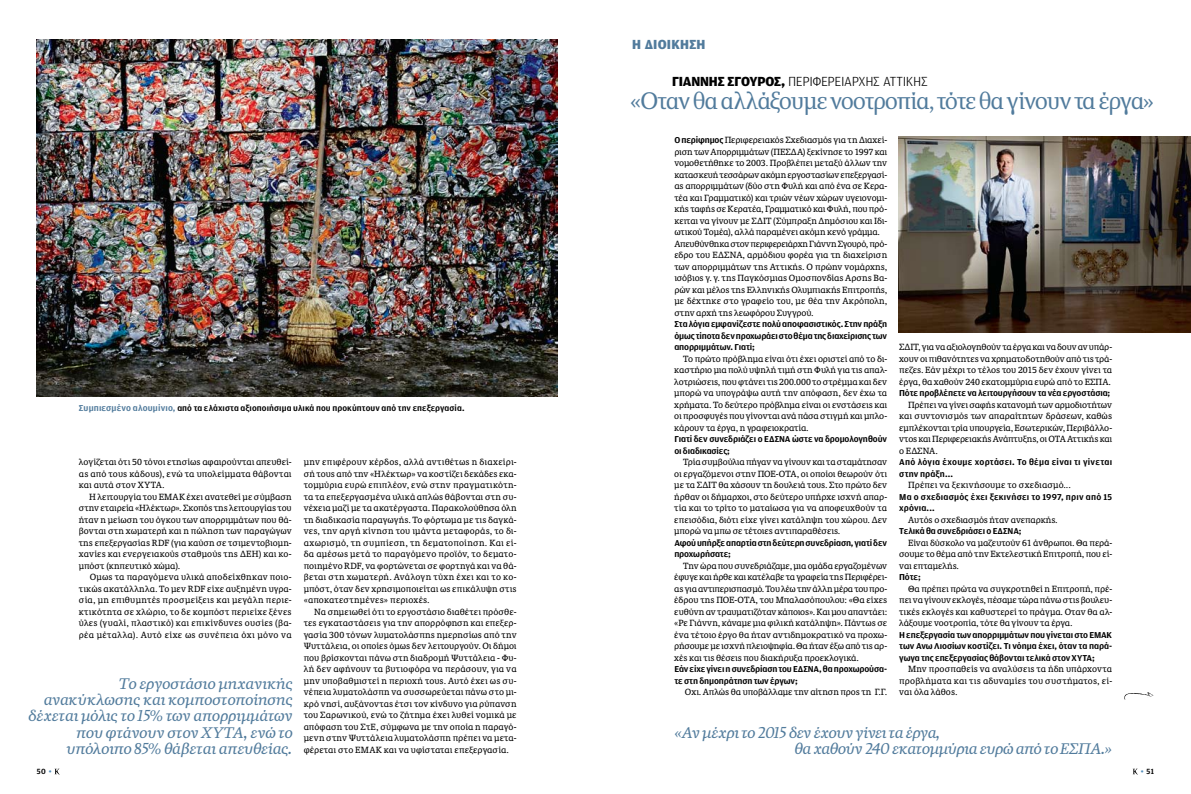
<style>
.page{position:relative;width:1191px;height:794px;background:#fff}
.page>*{position:absolute;margin:0;border:0;box-sizing:border-box;transform-origin:0 0}
.t1{font:24px "KA Sabbato SB";letter-spacing:-.045em;color:#517b9c}
.t2{font:italic 15.4px/16.4px "KAS Quiosco";letter-spacing:-.015em;color:#517b9c;scale:1.04 1}
.t3{font:300 14px "KAS Amplitude 01";letter-spacing:-.025em;color:#000}
.t4{font:14px "KAS Amplitude 08 NW Heavy";color:#517b9c}
.t5{font:9.1px/11.5px "KAS Amplitude 07 NW Bold";letter-spacing:-.01em;color:#000;scale:1.04 1}
.t6{font:9.1px/11.5px "KAS Amplitude 07 NW Bold";letter-spacing:.025em;color:#000;scale:1.04 1}
.t7{font:9.1px/11.5px "KAS Amplitude 07 NW Bold";letter-spacing:.02em;color:#000;scale:1.04 1}
.t8{font:8.8px "KAS Amplitude 07 NW Bold";letter-spacing:.01em;color:#000;scale:1.04 1}
.t9{font:8.6px/11.5px "KA News Light 703";letter-spacing:-.005em;color:#000;text-align:justify}
.t10{font:8px "KAS Amplitude 07 NW Bold";color:#000}
.s1{font-size:9.1px;color:#517b9c}
.s2{font-family:"KAS Amplitude 08 NW Heavy";font-weight:400}
.s3{font-family:"KAS Amplitude 07 NW Bold";font-size:9.1px}
.s4{color:#528dbb}
</style>
<div class="page">
<svg style="left:55px;top:768px;width:5px;height:6px"></svg>
<svg style="left:1132px;top:768px;width:5px;height:6px"></svg>
<img style="left:37px;top:40px;width:520px;height:357px">
<img style="left:898px;top:136px;width:293px;height:196px">
<svg style="left:1124px;top:692px;width:29px;height:8px"></svg>
<p class="t8" style="left:79px;top:403px;width:372px"><span class="s1">Συμπιεσμένο αλουμίνιο,</span> από τα ελάχιστα αξιοποιήσιμα υλικά που προκύπτουν από την επεξεργασία.</p>
<p class="t9" style="left:79px;top:456px;width:214px">λογίζεται ότι 50 τόνοι ετησίως αφαιρούνται απευθεί&shy;ας από τους κάδους), ενώ τα υπολείμματα θάβονται και αυτά στον ΧΥΤΑ.</p>
<p class="t9" style="left:79px;top:491px;width:214px;text-indent:10px">Η λειτουργία του ΕΜΑΚ έχει ανατεθεί με σύμβαση στην εταιρεία «Ηλέκτωρ». Σκοπός της λειτουργίας του ήταν η μείωση του όγκου των απορριμμάτων που θά&shy;βονται στη χωματερή και η πώληση των παραγώγων της επεξεργασίας RDF (για καύση σε τσιμεντοβιομη&shy;χανίες και ενεργειακούς σταθμούς της ΔΕΗ) και κο&shy;μπόστ (κηπευτικό χώμα).</p>
<p class="t9" style="left:79px;top:571px;width:214px;text-indent:11px">Ομως τα παραγόμενα υλικά αποδείχθηκαν ποιο&shy;τικώς ακατάλληλα. Το μεν RDF είχε αυξημένη υγρα&shy;σία, μη επιθυμητές προσμείξεις και μεγάλη περιε&shy;κτικότητα σε χλώριο, το δε κομπόστ περιείχε ξένες ύλες (γυαλί, πλαστικό) και επικίνδυνες ουσίες (βα&shy;ρέα μέταλλα). Αυτό είχε ως συνέπεια όχι μόνο να</p>
<h2 class="t2" style="left:28px;top:675px;width:256px;text-align:right">Το εργοστάσιο μηχανικής ανακύκλωσης και κομποστοποίησης δέχεται μόλις το 15% των απορριμμάτων που φτάνουν στον ΧΥΤΑ, ενώ το υπόλοιπο 85% θάβεται απευθείας.</h2>
<p class="t9" style="left:304px;top:456px;width:214px">μην επιφέρουν κέρδος, αλλά αντιθέτως η διαχείρι&shy;σή τους από την «Ηλέκτωρ» να κοστίζει δεκάδες εκα&shy;τομμύρια ευρώ επιπλέον, ενώ στην πραγματικότη&shy;τα τα επεξεργασμένα υλικά απλώς θάβονται στη συ&shy;νέχεια μαζί με τα ακατέργαστα. Παρακολούθησα όλη τη διαδικασία παραγωγής. Το φόρτωμα με τις δαγκά&shy;νες, την αργή κίνηση του ιμάντα μεταφοράς, το δι&shy;αχωρισμό, τη συμπίεση, τη δεματοποίηση. Και εί&shy;δα αμέσως μετά το παραγόμενο προϊόν, το δεματο&shy;ποιημένο RDF, να φορτώνεται σε φορτηγά και να θά&shy;βεται στη χωματερή. Ανάλογη τύχη έχει και το κο&shy;μπόστ, όταν δεν χρησιμοποιείται ως επικάλυψη στις «αποκατεστημένες» περιοχές.</p>
<p class="t9" style="left:304px;top:606px;width:214px;text-indent:10px">Να σημειωθεί ότι το εργοστάσιο διαθέτει πρόσθε&shy;τες εγκαταστάσεις για την απορρόφηση και επεξερ&shy;γασία 300 τόνων λυματολάσπης ημερησίως από την Ψυττάλεια, οι οποίες όμως δεν λειτουργούν. Οι δήμοι που βρίσκονται πάνω στη διαδρομή Ψυττάλεια - Φυ&shy;λή δεν αφήνουν τα βυτιοφόρα να περάσουν, για να μην υποβαθμιστεί η περιοχή τους. Αυτό έχει ως συ&shy;νέπεια λυματολάσπη να συσσωρεύεται πάνω στο μι&shy;κρό νησί, αυξάνοντας έτσι τον κίνδυνο για ρύπανση του Σαρωνικού, ενώ το ζήτημα έχει λυθεί νομικά με απόφαση του ΣτΕ, σύμφωνα με την οποία η παραγό&shy;μενη στην Ψυττάλεια λυματολάσπη πρέπει να μετα&shy;φέρεται στο ΕΜΑΚ και να υφίσταται επεξεργασία.</p>
<h3 class="t4" style="left:632px;top:37px;width:22px">Η διοίκηση</h3>
<h3 class="t3" style="left:672px;top:73px;width:257px"><span class="s2">ΓΙΑΝΝΗΣ ΣΓΟΥΡΟΣ,</span> ΠΕΡΙΦΕΡΕΙΑΡΧΗΣ ΑΤΤΙΚΗΣ</h3>
<h1 class="t1" style="left:630px;top:87px;width:525px">«Οταν θα αλλάξουμε νοοτροπία, τότε θα γίνουν τα έργα»</h1>
<p class="t9" style="left:674px;top:134px;width:214px;text-align:left"><span class="s3">Ο περίφημος</span> Περιφερειακός Σχεδιασμός για τη Διαχεί&shy;ριση των Απορριμμάτων (ΠΕΣΔΑ) ξεκίνησε το 1997 και νομοθετήθηκε το 2003. Προβλέπει μεταξύ άλλων την κατασκευή τεσσάρων ακόμη εργοστασίων επεξεργασί&shy;ας απορριμμάτων (δύο στη Φυλή και από ένα σε Κερα&shy;τέα και Γραμματικό) και τριών νέων χώρων υγειονομι&shy;κής ταφής σε Κερατέα, Γραμματικό και Φυλή, που πρό&shy;κειται να γίνουν με ΣΔΙΤ (Σύμπραξη Δημόσιου και Ιδι&shy;ωτικού Τομέα), αλλά παραμένει ακόμη κενό γράμμα.<br>Απευθύνθηκα στον περιφερειάρχη Γιάννη Σγουρό, πρό&shy;εδρο του ΕΔΣΝΑ, αρμόδιου φορέα για τη διαχείριση των απορριμμάτων της Αττικής. Ο πρώην νομάρχης, ισόβιος γ. γ. της Παγκόσμιας Ομοσπονδίας Αρσης Βα&shy;ρών και μέλος της Ελληνικής Ολυμπιακής Επιτροπής, με δέχτηκε στο γραφείο του, με θέα την Ακρόπολη, στην αρχή της λεωφόρου Συγγρού.</p>
<p class="t5" style="left:674px;top:319px;width:206px;text-align:justify">Στα λόγια εμφανίζεστε πολύ αποφασιστικός. Στην πράξη όμως τίποτα δεν προχωράει στο θέμα της διαχείρισης των απορριμμάτων. Γιατί;</p>
<p class="t9" style="left:674px;top:353px;width:214px;text-indent:9px">Το πρώτο πρόβλημα είναι ότι έχει οριστεί από το δι&shy;καστήριο μια πολύ υψηλή τιμή στη Φυλή για τις απαλ&shy;λοτριώσεις, που φτάνει τις 200.000 το στρέμμα και δεν μπορώ να υπογράψω αυτή την απόφαση, δεν έχω τα χρήματα. Το δεύτερο πρόβλημα είναι οι ενστάσεις και οι προσφυγές που γίνονται ανά πάσα στιγμή και μπλο&shy;κάρουν τα έργα, η γραφειοκρατία.</p>
<p class="t5" style="left:674px;top:434px;width:206px">Γιατί δεν συνεδριάζει ο ΕΔΣΝΑ ώστε να δρομολογηθούν οι διαδικασίες;</p>
<p class="t9" style="left:674px;top:456px;width:214px;text-indent:9px">Τρία συμβούλια πήγαν να γίνουν και τα σταμάτησαν οι εργαζόμενοι στην ΠΟΕ-ΟΤΑ, οι οποίοι θεωρούν ότι με τα ΣΔΙΤ θα χάσουν τη δουλειά τους. Στο πρώτο δεν ήρθαν οι δήμαρχοι, στο δεύτερο υπήρχε ισχνή απαρ&shy;τία και το τρίτο το ματαίωσα για να αποφευχθούν τα επεισόδια, διότι είχε γίνει κατάληψη του χώρου. Δεν μπορώ να μπω σε τέτοιες αντιπαραθέσεις.</p>
<p class="t5" style="left:674px;top:537px;width:206px">Αφού υπήρξε απαρτία στη δεύτερη συνεδρίαση, γιατί δεν προχωρήσατε;</p>
<p class="t9" style="left:674px;top:560px;width:214px;text-indent:9px">Την ώρα που συνεδριάζαμε, μια ομάδα εργαζομένων έφυγε και ήρθε και κατέλαβε τα γραφεία της Περιφέρει&shy;ας για αντιπερισπασμό. Του λέω την άλλη μέρα του προ&shy;έδρου της ΠΟΕ-ΟΤΑ, του Μπαλασόπουλου: «Θα είχες ευθύνη αν τραυματιζόταν κάποιος». Και μου απαντάει: «Ρε Γιάννη, κάναμε μια φιλική κατάληψη». Πάντως σε ένα τέτοιο έργο θα ήταν αντιδημοκρατικό να προχω&shy;ρήσουμε με ισχνή πλειοψηφία. Θα ήταν έξω από τις αρ&shy;χές και τις θέσεις που διακήρυξα προεκλογικά.</p>
<p class="t5" style="left:674px;top:664px;width:206px">Εάν είχε γίνει η συνεδρίαση του ΕΔΣΝΑ, θα προχωρούσα&shy;τε στη δημοπράτηση των έργων;</p>
<p class="t9" style="left:685px;top:686px;width:204px">Οχι. Απλώς θα υποβάλλαμε την αίτηση προς τη Γ.Γ.</p>
<p class="t9" style="left:899px;top:341px;width:214px">ΣΔΙΤ, για να αξιολογηθούν τα έργα και να δουν αν υπάρ&shy;χουν οι πιθανότητες να χρηματοδοτηθούν από τις τρά&shy;πεζες. Εάν μέχρι το τέλος του 2015 δεν έχουν γίνει τα έργα, θα χαθούν 240 εκατομμύρια ευρώ από το ΕΣΠΑ.</p>
<p class="t5" style="left:899px;top:388px;width:204px">Πότε προβλέπετε να λειτουργήσουν τα νέα εργοστάσια;</p>
<p class="t9" style="left:899px;top:399px;width:214px;text-indent:9px">Πρέπει να γίνει σαφής κατανομή των αρμοδιοτήτων και συντονισμός των απαραίτητων δράσεων, καθώς εμπλέκονται τρία υπουργεία, Εσωτερικών, Περιβάλλο&shy;ντος και Περιφερειακής Ανάπτυξης, οι ΟΤΑ Αττικής και ο ΕΔΣΝΑ.</p>
<p class="t6" style="left:899px;top:457px;width:206px">Από λόγια έχουμε χορτάσει. Το θέμα είναι τι γίνεται στην πράξη...</p>
<p class="t9" style="left:908px;top:479px;width:164px">Πρέπει να ξεκινήσουμε το σχεδιασμό...</p>
<p class="t7" style="left:899px;top:491px;width:206px">Μα ο σχεδιασμός έχει ξεκινήσει το 1997, πριν από 15 χρόνια...</p>
<p class="t9" style="left:908px;top:514px;width:151px">Αυτός ο σχεδιασμός ήταν ανεπαρκής.</p>
<p class="t5" style="left:899px;top:526px;width:119px">Τελικά θα συνεδριάσει ο ΕΔΣΝΑ;</p>
<p class="t9" style="left:899px;top:537px;width:214px;text-indent:9px">Είναι δύσκολο να μαζευτούν 61 άνθρωποι. Θα περά&shy;σουμε το θέμα από την Εκτελεστική Επιτροπή, που εί&shy;ναι επταμελής.</p>
<p class="t5" style="left:899px;top:572px;width:22px">Πότε;</p>
<p class="t9" style="left:899px;top:583px;width:214px;text-indent:9px">Θα πρέπει πρώτα να συγκροτηθεί η Επιτροπή, πρέ&shy;πει να γίνουν εκλογές, πέσαμε τώρα πάνω στις βουλευ&shy;τικές εκλογές και καθυστερεί το πράγμα. Οταν θα αλ&shy;λάξουμε νοοτροπία, τότε θα γίνουν τα έργα.</p>
<p class="t5" style="left:899px;top:629px;width:206px;text-align:justify">Η επεξεργασία των απορριμμάτων που γίνεται στο ΕΜΑΚ των Ανω Λιοσίων κοστίζει. Τι νόημα έχει, όταν τα παρά&shy;γωγα της επεξεργασίας θάβονται τελικά στον ΧΥΤΑ;</p>
<p class="t9" style="left:899px;top:663px;width:214px;text-indent:9px">Μην προσπαθείς να αναλύσεις τα ήδη υπάρχοντα προβλήματα και τις αδυναμίες του συστήματος, εί&shy;ναι όλα λάθος.</p>
<h2 class="t2" style="left:794px;top:724px;width:307px;text-indent:-119px">«Αν μέχρι το 2015 δεν έχουν γίνει τα έργα,<br>θα χαθούν 240 εκατομμύρια ευρώ από το ΕΣΠΑ.»</h2>
<p class="t10" style="left:37px;top:767px;width:16px">50 <span class="s4">•</span></p>
<p class="t10" style="left:1140px;top:767px;width:15px"><span class="s4">•</span> 51</p>
</div>
